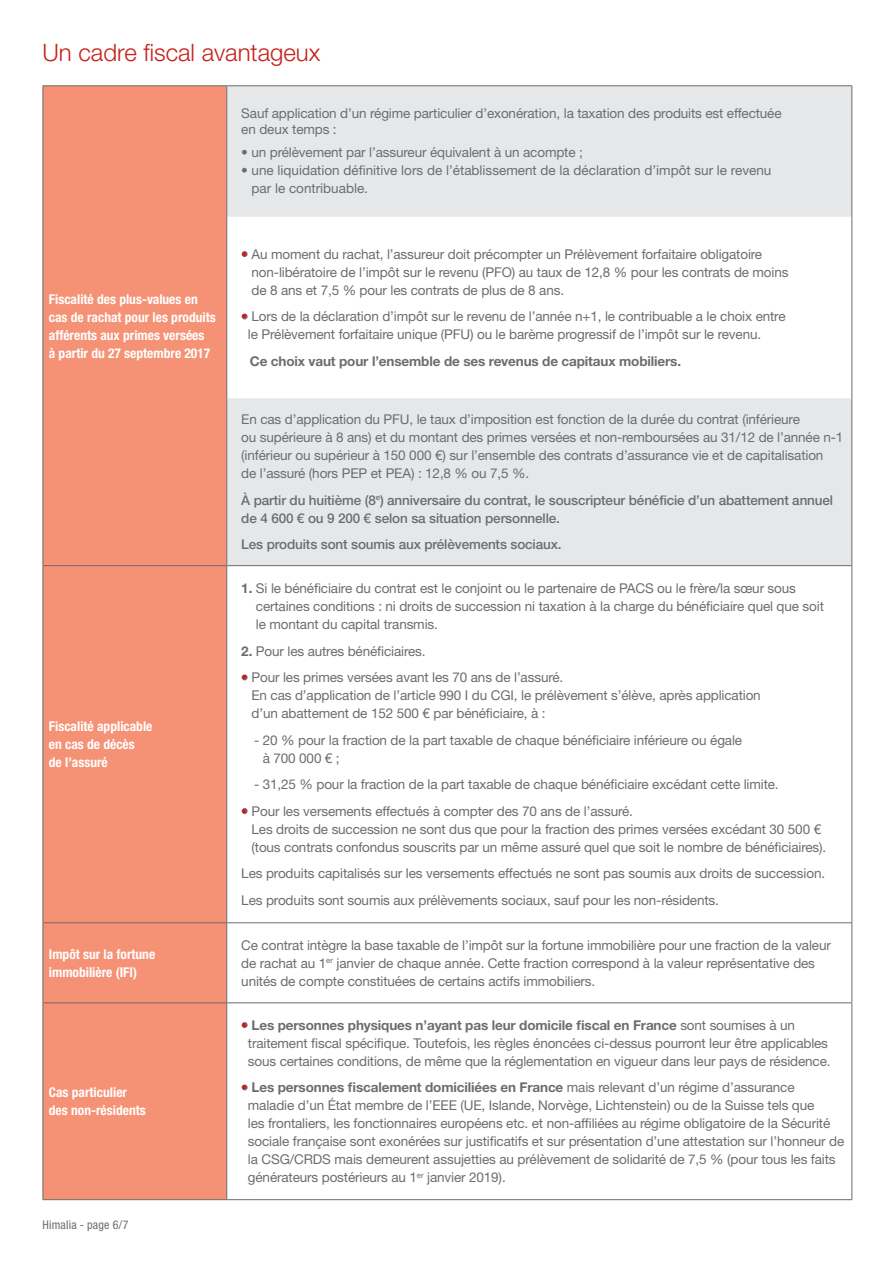
<style>
.page{position:relative;width:893px;height:1263px;background:#fff}
.page>*{position:absolute;margin:0;border:0;box-sizing:border-box;transform-origin:0 0}
.t1{font:300 24px "Helvetica Neue LT Std";color:#c5221a}
.t2{font:13.5px/18px "Helvetica Neue LT Std";letter-spacing:-.01em;color:#6c6d70}
.t3{font:700 condensed 13.5px/18px "Helvetica Neue LT Std";color:#fff}
.t4{font:500 13.5px/18px "Helvetica Neue LT Std";letter-spacing:-.01em;color:#6c6d70}
.t5{font:700 13.5px "Helvetica Neue LT Std";letter-spacing:-.01em;color:#6c6d70}
.Table_Header_Left{font:condensed 12px "Helvetica Neue LT Std";letter-spacing:.015em;color:#6c6d70}
.s1{color:#c5221a}
.s2{font-weight:700}
</style>
<div class="page">
<div style="left:44px;top:86px;width:182px;height:1113px;background:#f59174"></div>
<svg style="left:227px;top:86px;width:624px;height:479px;fill:#e6e7e9"></svg>
<hr style="left:851px;top:566px;width:1px;height:356px;background:#6c6d70">
<hr style="left:227px;top:922px;width:625px;height:1px;background:#6c6d70">
<hr style="left:851px;top:923px;width:1px;height:79px;background:#6c6d70">
<hr style="left:227px;top:1002px;width:625px;height:1px;background:#6c6d70">
<hr style="left:851px;top:1003px;width:1px;height:196px;background:#6c6d70">
<hr style="left:227px;top:1199px;width:625px;height:1px;background:#6c6d70">
<hr style="left:227px;top:85px;width:625px;height:1px;background:#6c6d70">
<hr style="left:851px;top:86px;width:1px;height:131px;background:#6c6d70">
<hr style="left:851px;top:217px;width:1px;height:181px;background:#6c6d70">
<hr style="left:851px;top:398px;width:1px;height:167px;background:#6c6d70">
<hr style="left:227px;top:565px;width:625px;height:1px;background:#6c6d70">
<hr style="left:43px;top:566px;width:1px;height:356px;background:#6c6d70">
<hr style="left:226px;top:566px;width:1px;height:356px;background:#6c6d70">
<hr style="left:43px;top:85px;width:184px;height:1px;background:#6c6d70">
<hr style="left:43px;top:86px;width:1px;height:131px;background:#6c6d70">
<hr style="left:226px;top:86px;width:1px;height:131px;background:#6c6d70">
<hr style="left:43px;top:217px;width:1px;height:181px;background:#6c6d70">
<hr style="left:226px;top:217px;width:1px;height:181px;background:#6c6d70">
<hr style="left:43px;top:398px;width:1px;height:167px;background:#6c6d70">
<hr style="left:226px;top:398px;width:1px;height:167px;background:#6c6d70">
<hr style="left:43px;top:565px;width:184px;height:1px;background:#6c6d70">
<hr style="left:43px;top:922px;width:184px;height:1px;background:#6c6d70">
<hr style="left:43px;top:923px;width:1px;height:79px;background:#6c6d70">
<hr style="left:226px;top:923px;width:1px;height:79px;background:#6c6d70">
<hr style="left:43px;top:1002px;width:184px;height:1px;background:#6c6d70">
<hr style="left:43px;top:1003px;width:1px;height:196px;background:#6c6d70">
<hr style="left:226px;top:1003px;width:1px;height:196px;background:#6c6d70">
<hr style="left:43px;top:1199px;width:184px;height:1px;background:#6c6d70">
<svg style="left:242px;top:252px;width:5px;height:4px"></svg>
<svg style="left:242px;top:314px;width:5px;height:5px"></svg>
<svg style="left:242px;top:675px;width:5px;height:5px"></svg>
<svg style="left:242px;top:808px;width:5px;height:5px"></svg>
<svg style="left:242px;top:1022px;width:5px;height:5px"></svg>
<svg style="left:242px;top:1085px;width:5px;height:5px"></svg>
<p class="t1" style="left:43px;top:37px;width:279px">Un cadre fiscal avantageux</p>
<p class="t3" style="left:49px;top:290px;width:168px">Fiscalité des plus-values en cas de rachat pour les produits afférents aux primes versées<br>à partir du 27 septembre 2017</p>
<p class="t3" style="left:49px;top:717px;width:105px">Fiscalité applicable en cas de décès<br>de l’assuré</p>
<p class="t2" style="left:241px;top:105px;width:542px;line-height:16.5px">Sauf application d’un régime particulier d’exonération, la taxation des produits est effectuée en deux temps :</p>
<p class="t2" style="left:241px;top:143px;width:343px">• un prélèvement par l’assureur équivalent à un acompte ;</p>
<p class="t2" style="left:252px;top:161px;width:521px;text-indent:-10px">• une liquidation définitive lors de l’établissement de la déclaration d’impôt sur le revenu par le contribuable.</p>
<p class="t2" style="left:252px;top:245px;width:539px;text-indent:-10px"><span class="s1">•</span> Au moment du rachat, l’assureur doit précompter un Prélèvement forfaitaire obligatoire non-libératoire de l’impôt sur le revenu (PFO) au taux de 12,8 % pour les contrats de moins de 8 ans et 7,5 % pour les contrats de plus de 8 ans.</p>
<p class="t2" style="left:248px;top:307px;width:539px;text-indent:-7px"><span class="s1">•</span> Lors de la déclaration d’impôt sur le revenu de l’année n+1, le contribuable a le choix entre le Prélèvement forfaitaire unique (PFU) ou le barème progressif de l’impôt sur le revenu.</p>
<p class="t5" style="left:250px;top:353px;width:433px">Ce choix vaut pour l’ensemble de ses revenus de capitaux mobiliers.</p>
<p class="t2" style="left:241px;top:410px;width:604px">En cas d’application du PFU, le taux d’imposition est fonction de la durée du contrat (inférieure<br>ou supérieure à 8 ans) et du montant des primes versées et non-remboursées au 31/12 de l’année n-1 (inférieur ou supérieur à 150 000 €) sur l’ensemble des contrats d’assurance vie et de capitalisation<br>de l’assuré (hors PEP et PEA) : 12,8 % ou 7,5 %.</p>
<p class="t4" style="left:241px;top:491px;width:593px">À partir du huitième (8<sup>e</sup>) anniversaire du contrat, le souscripteur bénéficie d’un abattement annuel de 4 600 € ou 9 200 € selon sa situation personnelle.</p>
<p class="t4" style="left:241px;top:535px;width:322px">Les produits sont soumis aux prélèvements sociaux.</p>
<p class="t2" style="left:256px;top:579px;width:569px;text-indent:-15px"><span class="s2">1.</span> Si le bénéficiaire du contrat est le conjoint ou le partenaire de PACS ou le frère/la sœur sous certaines conditions : ni droits de succession ni taxation à la charge du bénéficiaire quel que soit le montant du capital transmis.</p>
<p class="t2" style="left:241px;top:642px;width:186px"><span class="s2">2.</span> Pour les autres bénéficiaires.</p>
<p class="t2" style="left:252px;top:668px;width:511px;text-indent:-10px"><span class="s1">•</span> Pour les primes versées avant les 70 ans de l’assuré.<br>En cas d’application de l’article 990 I du CGI, le prélèvement s’élève, après application d’un abattement de 152 500 € par bénéficiaire, à :</p>
<p class="t2" style="left:263px;top:731px;width:481px;text-indent:-9px">- 20 % pour la fraction de la part taxable de chaque bénéficiaire inférieure ou égale à 700 000 € ;</p>
<p class="t2" style="left:254px;top:775px;width:526px">- 31,25 % pour la fraction de la part taxable de chaque bénéficiaire excédant cette limite.</p>
<p class="t2" style="left:252px;top:802px;width:576px;text-indent:-10px"><span class="s1">•</span> Pour les versements effectués à compter des 70 ans de l’assuré.<br>Les droits de succession ne sont dus que pour la fraction des primes versées excédant 30 500 € (tous contrats confondus souscrits par un même assuré quel que soit le nombre de bénéficiaires).</p>
<p class="t2" style="left:241px;top:864px;width:585px">Les produits capitalisés sur les versements effectués ne sont pas soumis aux droits de succession.</p>
<p class="t2" style="left:241px;top:891px;width:479px">Les produits sont soumis aux prélèvements sociaux, sauf pour les non-résidents.</p>
<p class="t3" style="left:49px;top:945px;width:108px">Impôt sur la fortune immobilière (IFI)</p>
<p class="t2" style="left:241px;top:936px;width:591px">Ce contrat intègre la base taxable de l’impôt sur la fortune immobilière pour une fraction de la valeur de rachat au 1<sup>er</sup> janvier de chaque année. Cette fraction correspond à la valeur représentative des unités de compte constituées de certains actifs immobiliers.</p>
<p class="t3" style="left:49px;top:1083px;width:98px">Cas particulier des non-résidents</p>
<p class="Table_Header_Left" style="left:43px;top:1218px;width:88px">Himalia - page 6/7</p>
<p class="t2" style="left:248px;top:1016px;width:584px;text-indent:-7px"><span class="s1">•</span> <span class="s2">Les personnes physiques n’ayant pas leur domicile fiscal en France</span> sont soumises à un traitement fiscal spécifique. Toutefois, les règles énoncées ci-dessus pourront leur être applicables sous certaines conditions, de même que la réglementation en vigueur dans leur pays de résidence.</p>
<p class="t2" style="left:248px;top:1078px;width:598px;text-indent:-7px"><span class="s1">•</span> <span class="s2">Les personnes fiscalement domiciliées en France</span> mais relevant d’un régime d’assurance maladie d’un État membre de l’EEE (UE, Islande, Norvège, Lichtenstein) ou de la Suisse tels que<br>les frontaliers, les fonctionnaires européens etc. et non-affiliées au régime obligatoire de la Sécurité sociale française sont exonérées sur justificatifs et sur présentation d’une attestation sur l’honneur de la CSG/CRDS mais demeurent assujetties au prélèvement de solidarité de 7,5 % (pour tous les faits générateurs postérieurs au 1<sup>er</sup> janvier 2019).</p>
</div>
